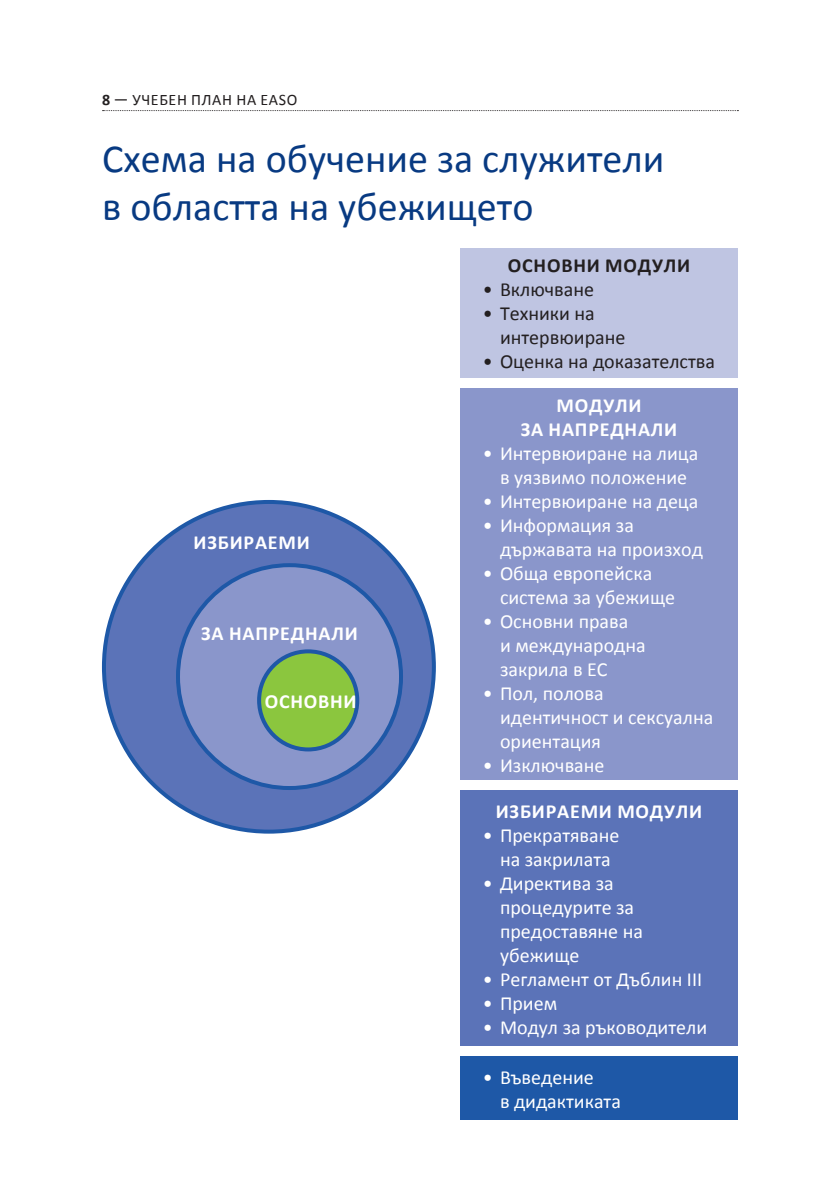
<style>
.page{position:relative;width:840px;height:1191px;background:#fff}
.page>*{position:absolute;margin:0;border:0;box-sizing:border-box;transform-origin:0 0}
.t1{font:40px/48px "Calibri";color:#083a82}
.t2{font:20px/24px "Calibri";color:#fff}
.fig_1_4{font:700 20px/24px "Calibri";letter-spacing:.04em;color:#fff;text-align:center}
.t3{font:20px/24px "Calibri";color:#231f20}
.fig_1_2{font:700 20px "Calibri";letter-spacing:.04em;color:#231f20}
.t4{font:16px "Calibri";letter-spacing:.04em;color:#231f20}
.s1{font-weight:700}
</style>
<div class="page">
<svg style="left:102px;top:110px;width:636px;height:1px"></svg>
<div style="left:104px;top:502px;width:329px;height:329px;background:#5b73b8;border-radius:50%"></div>
<div style="left:178px;top:565px;width:223px;height:223px;background:#8a96cb;border-radius:50%"></div>
<div style="left:259px;top:651px;width:98px;height:98px;background:#8bc63e;border-radius:50%"></div>
<div style="left:257px;top:649px;width:102px;height:102px;border:4px solid #1e58a7;border-radius:50%"></div>
<div style="left:460px;top:248px;width:277px;height:130px;background:#bfc5e2"></div>
<div style="left:460px;top:790px;width:277px;height:255px;background:#5b73b8"></div>
<div style="left:460px;top:1056px;width:277px;height:64px;background:#1e58a7"></div>
<div style="left:460px;top:388px;width:277px;height:392px;background:#8a96cb"></div>
<p class="t4" style="left:102px;top:89px;width:197px"><span class="s1">8</span> — Учебен план на EASO</p>
<p class="t1" style="left:102px;top:135px;width:563px">Схема на обучение за служители в областта на убежището</p>
<p class="fig_1_2" style="left:507px;top:253px;width:184px">ОСНОВНИ МОДУЛИ</p>
<p class="t3" style="left:482px;top:278px;width:113px">• Включване</p>
<p class="t3" style="left:499px;top:302px;width:127px;text-indent:-17px">• Техники на интервюиране</p>
<p class="t3" style="left:482px;top:350px;width:233px">• Оценка на доказателства</p>
<p class="fig_1_4" style="left:193px;top:530px;width:118px">ИЗБИРАЕМИ</p>
<p class="fig_1_4" style="left:201px;top:621px;width:158px">ЗА НАПРЕДНАЛИ</p>
<p class="fig_1_4" style="left:264px;top:689px;width:93px">ОСНОВНИ</p>
<p class="fig_1_4" style="left:520px;top:393px;width:158px">МОДУЛИ<br>ЗА НАПРЕДНАЛИ</p>
<p class="t2" style="left:482px;top:441px;width:217px;text-align:center">• Интервюиране на лица в уязвимо положение</p>
<p class="t2" style="left:482px;top:489px;width:217px">• Интервюиране на деца</p>
<p class="t2" style="left:499px;top:513px;width:204px;text-indent:-17px">• Информация за държавата на произход</p>
<p class="t2" style="left:499px;top:561px;width:176px;text-indent:-17px">• Обща европейска система за убежище</p>
<p class="t2" style="left:499px;top:609px;width:147px;text-indent:-17px">• Основни права<br>и международна закрила в ЕС</p>
<p class="t2" style="left:499px;top:681px;width:215px;text-indent:-17px">• Пол, полова идентичност и сексуална ориентация</p>
<p class="t2" style="left:482px;top:753px;width:123px">• Изключване</p>
<p class="fig_1_4" style="left:495px;top:799px;width:208px">ИЗБИРАЕМИ МОДУЛИ</p>
<p class="t2" style="left:482px;top:823px;width:138px;text-align:center">• П рекратяване на закрилата</p>
<p class="t2" style="left:499px;top:871px;width:144px;text-indent:-17px">• Директива за процедурите за предоставяне на убежище</p>
<p class="t2" style="left:482px;top:967px;width:220px">• Регламент от Дъблин ІІІ</p>
<p class="t2" style="left:482px;top:991px;width:76px">• П рием</p>
<p class="t2" style="left:482px;top:1015px;width:226px">• Модул за ръководители</p>
<p class="t2" style="left:499px;top:1065px;width:122px;text-indent:-17px">• Въведение<br>в дидактиката</p>
</div>
